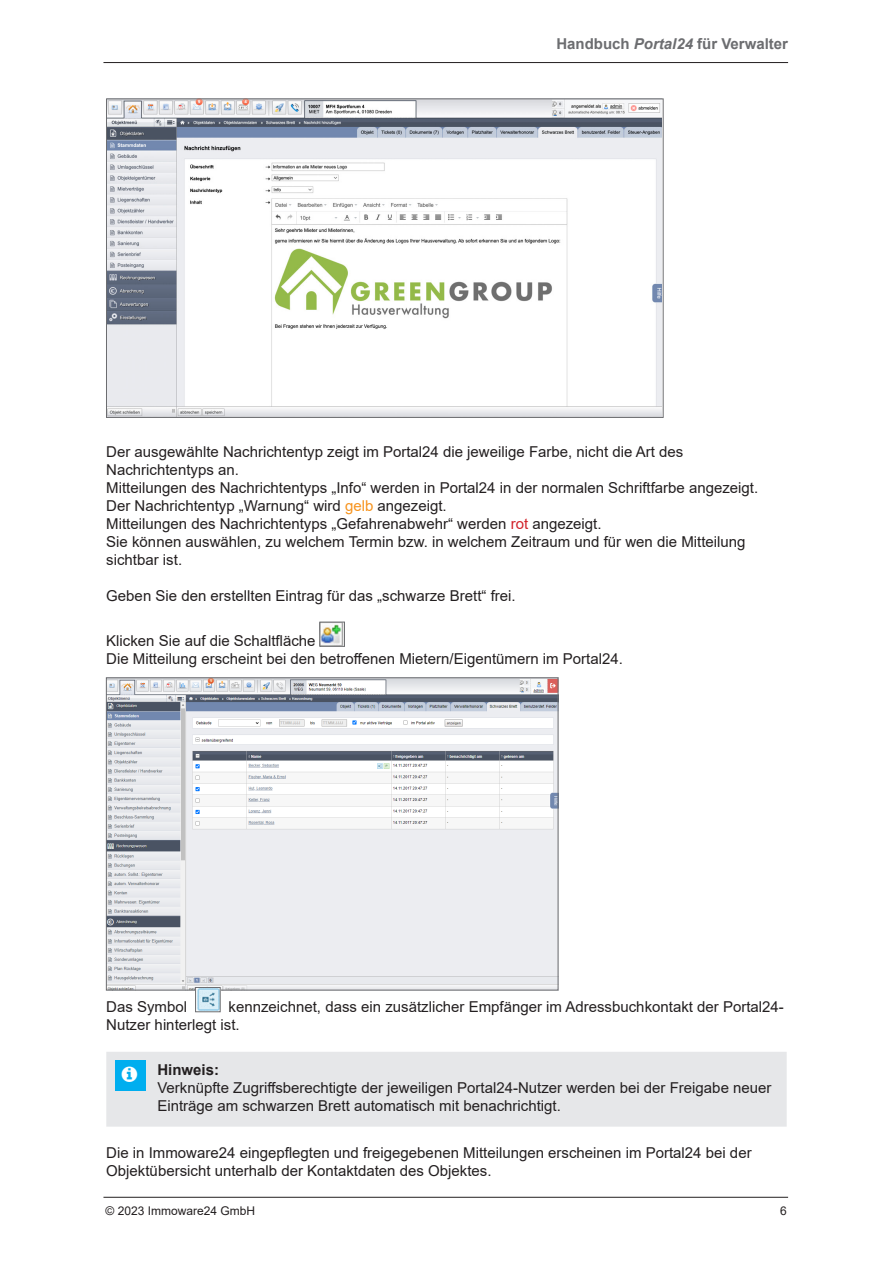
<style>
.page{position:relative;width:893px;height:1263px;background:#fff}
.page>*{position:absolute;margin:0;border:0;box-sizing:border-box;transform-origin:0 0}
.Textkörper{font:15px/18px "Arial";color:#231f20}
.t1{font:700 15px "Arial";color:#6c6d70}
.Textkörper-2{font:700 15px "Arial";color:#231f20}
.t2{font:12px "Arial";color:#231f20}
.s1{font-style:italic}
.s2{color:#f7931d}
.s3{color:#d1232a}
</style>
<div class="page">
<hr style="left:103px;top:62px;width:685px;height:1px;background:#231f20">
<hr style="left:103px;top:1197px;width:685px;height:1px;background:#231f20">
<img style="left:108px;top:101px;width:553px;height:315px">
<img style="left:322px;top:624px;width:20px;height:20px">
<div style="left:320px;top:622px;width:24px;height:24px;border:1px solid #6c6d70"></div>
<img style="left:108px;top:680px;width:448px;height:308px">
<div style="left:106px;top:678px;width:452px;height:312px;border:1px solid #6c6d70"></div>
<img style="left:197px;top:989px;width:21px;height:21px">
<div style="left:195px;top:987px;width:25px;height:25px;border:1px solid #6c6d70"></div>
<div style="left:106px;top:1052px;width:681px;height:75px;background:#e6e7e9"></div>
<div style="left:115px;top:1060px;width:30px;height:31px;background:#00aeef"></div>
<p class="t1" style="left:556px;top:33px;width:233px">Handbuch <span class="s1">Portal24</span> für Verwalter</p>
<p class="Textkörper" style="left:106px;top:443px;width:653px">Der ausgewählte Nachrichtentyp zeigt im Portal24 die jeweilige Farbe, nicht die Art des<br>Nachrichtentyps an.<br>Mitteilungen des Nachrichtentyps „Info“ werden in Portal24 in der normalen Schriftfarbe angezeigt.</p>
<p class="Textkörper" style="left:106px;top:497px;width:497px">Der Nachrichtentyp „Warnung“ wird <span class="s2">gelb</span> angezeigt.<br>Mitteilungen des Nachrichtentyps „Gefahrenabwehr“ werden <span class="s3">rot</span> angezeigt.</p>
<p class="Textkörper" style="left:106px;top:533px;width:641px">Sie können auswählen, zu welchem Termin bzw. in welchem Zeitraum und für wen die Mitteilung sichtbar ist.</p>
<p class="Textkörper" style="left:106px;top:587px;width:411px">Geben Sie den erstellten Eintrag für das „schwarze Brett“ frei.</p>
<p class="Textkörper" style="left:106px;top:632px;width:211px">Klicken Sie auf die Schaltfläche</p>
<p class="Textkörper" style="left:106px;top:650px;width:518px">Die Mitteilung erscheint bei den betroffenen Mietern/Eigentümern im Portal24.</p>
<p class="Textkörper" style="left:106px;top:997px;width:679px;text-indent:122px">kennzeichnet, dass ein zusätzlicher Empfänger im Adressbuchkontakt der Portal24-<br>Nutzer hinterlegt ist.</p>
<p class="Textkörper-2" style="left:157px;top:1059px;width:63px">Hinweis:</p>
<p class="Textkörper" style="left:157px;top:1079px;width:616px">Verknüpfte Zugriffsberechtigte der jeweiligen Portal24-Nutzer werden bei der Freigabe neuer<br>Einträge am schwarzen Brett automatisch mit benachrichtigt.</p>
<p class="Textkörper" style="left:106px;top:1144px;width:647px">Die in Immoware24 eingepflegten und freigegebenen Mitteilungen erscheinen im Portal24 bei der<br>Objektübersicht unterhalb der Kontaktdaten des Objektes.</p>
<p class="Textkörper" style="left:106px;top:997px;width:82px">Das Symbol</p>
<p class="t2" style="left:106px;top:1202px;width:151px">© 2023 Immoware24 GmbH</p>
<p class="t2" style="left:780px;top:1202px;width:8px">6</p>
</div>
